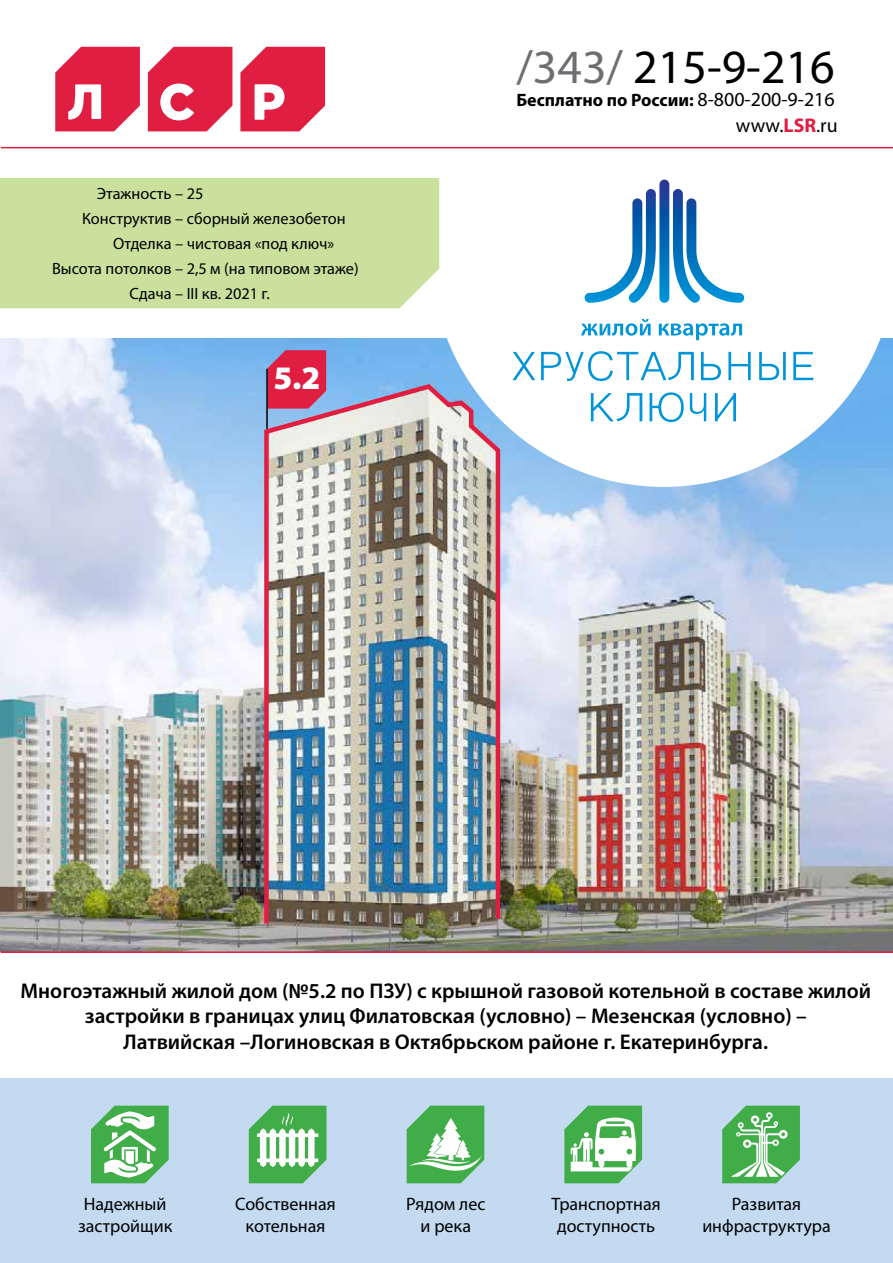
<style>
.page{position:relative;width:893px;height:1263px;background:#fff}
.page>*{position:absolute;margin:0;border:0;box-sizing:border-box;transform-origin:0 0}
.t1{font:48px "Myriad Pro";color:#000}
.t2{font:900 33px "Myriad Pro";color:#fff}
.t3{font:600 21.3px/25.7px "Myriad Pro";color:#000;text-align:center}
.t4{font:19.8px "Myriad Pro";color:#000}
.t5{font:18px/21.6px "Myriad Pro";color:#000;text-align:center}
.t6{font:700 18px "Myriad Pro";color:#000}
.t7{font:16.35px "Myriad Pro";color:#000}
.s1{color:#6d6e71}
.s2{font-weight:400;font-size:19.95px}
.s3{font-weight:700;color:#df1e42}
</style>
<div class="page">
<img style="left:0;top:339px;width:893px;height:612px">
<svg style="left:431px;top:146px;width:462px;height:341px"></svg>
<div style="left:0;top:178px;width:439px;height:130px;background:#c9e19d"></div>
<div style="left:0;top:1079px;width:893px;height:184px;background:#c4daf1"></div>
<svg style="left:55px;top:47px;width:85px;height:84px"></svg>
<svg style="left:148px;top:47px;width:84px;height:84px"></svg>
<svg style="left:240px;top:47px;width:85px;height:84px"></svg>
<svg style="left:268px;top:350px;width:58px;height:32px;background:#d52b51"></svg>
<svg style="left:722px;top:1106px;width:78px;height:77px;background:#6ebf78"></svg>
<svg style="left:407px;top:1106px;width:77px;height:77px;background:#72c17c"></svg>
<svg style="left:91px;top:1106px;width:78px;height:77px;background:#7dc586"></svg>
<svg style="left:249px;top:1106px;width:77px;height:77px;background:#7fc688"></svg>
<svg style="left:564px;top:1106px;width:78px;height:77px;background:#8bcb94"></svg>
<hr style="left:1px;top:147px;width:892px;height:1px;background:#df1e42">
<hr style="left:1px;top:951px;width:892px;height:2px;background:#df1e42">
<svg style="left:585px;top:180px;width:159px;height:123px"></svg>
<svg style="left:512px;top:351px;width:301px;height:71px"></svg>
<svg style="left:581px;top:319px;width:161px;height:21px"></svg>
<hr style="left:266px;top:369px;width:2px;height:60px;background:#000">
<img style="left:262px;top:382px;width:240px;height:546px">
<p class="t7" style="left:97px;top:184px;width:108px">Этажность – 25</p>
<p class="t7" style="left:82px;top:209px;width:265px">Конструктив – сборный железобетон</p>
<p class="t7" style="left:113px;top:234px;width:223px">Отделка – чистовая «под ключ»</p>
<p class="t7" style="left:52px;top:259px;width:308px">Высота потолков – 2,5 м (на типовом этаже)</p>
<p class="t7" style="left:129px;top:284px;width:142px">Сдача – III кв. 2021 г.</p>
<h2 class="t2" style="left:273px;top:356px;width:49px">5.2</h2>
<h1 class="t1" style="left:516px;top:37px;width:320px"><span class="s1">/343/</span> 215-9-216</h1>
<p class="t6" style="left:516px;top:88px;width:320px">Бесплатно по России: <span class="s2">8-800-200-9-216</span></p>
<p class="t4" style="left:736px;top:113px;width:103px">www.<span class="s3">LSR</span>.ru</p>
<p class="t3" style="left:21px;top:977px;width:852px">Многоэтажный жилой дом (№5.2 по ПЗУ) с крышной газовой котельной в составе жилой застройки в границах улиц Филатовская (условно) – Мезенская (условно) –<br>Латвийская –Логиновская в Октябрьском районе г. Екатеринбурга.</p>
<p class="t5" style="left:78px;top:1193px;width:96px">Надежный застройщик</p>
<p class="t5" style="left:235px;top:1193px;width:102px">Собственная котельная</p>
<p class="t5" style="left:406px;top:1193px;width:81px">Рядом лес и река</p>
<p class="t5" style="left:552px;top:1193px;width:111px">Транспортная доступность</p>
<p class="t5" style="left:702px;top:1193px;width:130px">Развитая инфраструктура</p>
</div>
